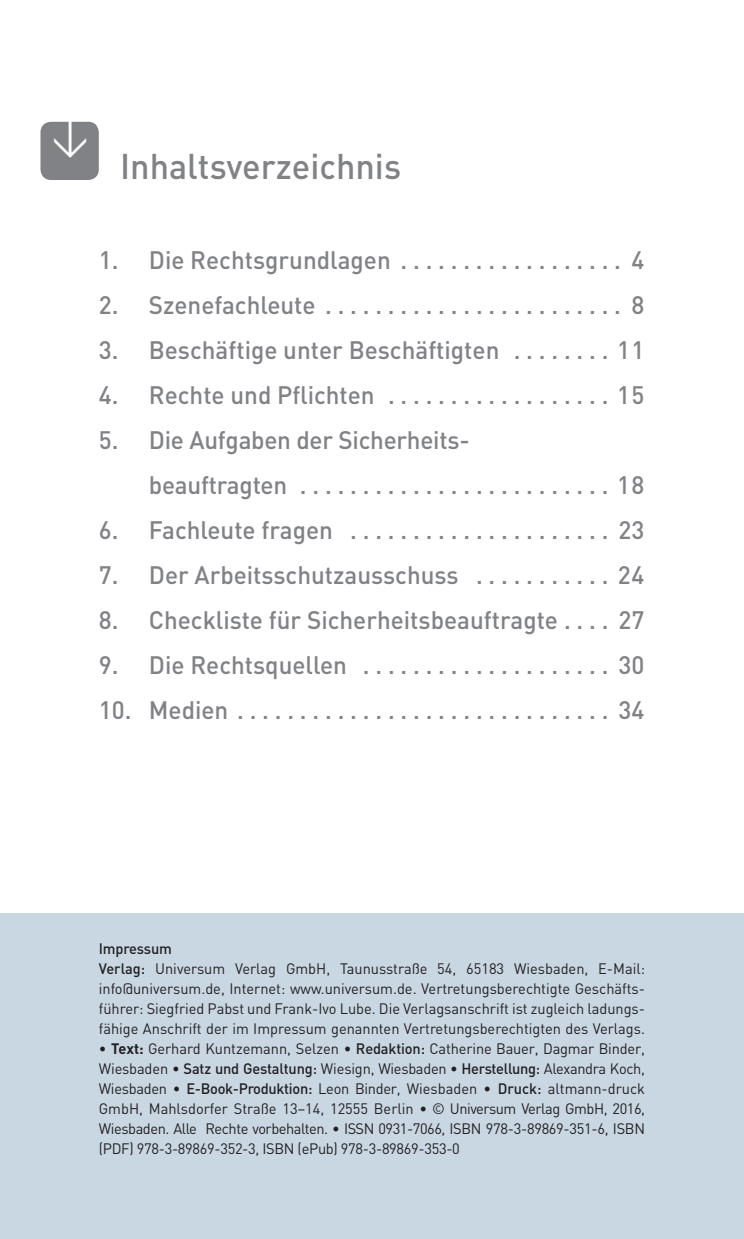
<style>
.page{position:relative;width:744px;height:1239px;background:#fff}
.page>*{position:absolute;margin:0;border:0;box-sizing:border-box;transform-origin:0 0}
.t1{font:40px "DIN";color:#fff}
.t2{font:500 35.25px "DIN";color:#808285}
.t3{font:500 25px/45px "DIN";color:#808285}
.t4{font:15px/20px "DIN";color:#231f20}
.s1{font-weight:500}
.s2{font-weight:700}
</style>
<div class="page">
<div style="left:0;top:913px;width:743px;height:326px;background:#c9d7e3"></div>
<div style="left:40px;top:122px;width:59px;height:58px;background:#808285;border-radius:11px"></div>
<h1 class="t1" style="left:88px;top:119px;width:43px;rotate:90deg">&gt;</h1>
<h2 class="t2" style="left:120px;top:154px;width:282px">Inhaltsverzeichnis</h2>
<h3 class="t3" style="left:99px;top:240px;width:546px">1. Die Rechtsgrundlagen . . . . . . . . . . . . . . . . . . 4</h3>
<h3 class="t3" style="left:99px;top:285px;width:546px">2. Szenefachleute ........................ 8</h3>
<h3 class="t3" style="left:99px;top:330px;width:547px">3. Beschäftige unter Beschäftigten . . . . . . . . 11</h3>
<h3 class="t3" style="left:99px;top:375px;width:547px">4. Rechte und Pflichten .................. 15</h3>
<h3 class="t3" style="left:149px;top:420px;width:496px;text-indent:-50px">5. Die Aufgaben der Sicherheits -<br>beauftragten ......................... 18</h3>
<h3 class="t3" style="left:99px;top:510px;width:546px">6. Fachleute fragen ..................... 23</h3>
<h3 class="t3" style="left:99px;top:555px;width:547px">7. Der Arbeitsschutzausschuss . . . . . . . . . . . 24</h3>
<h3 class="t3" style="left:99px;top:600px;width:546px">8. Checkliste für Sicherheitsbeauftragte . . . . 27</h3>
<h3 class="t3" style="left:99px;top:645px;width:546px">9. Die Rechtsquellen .................... 30</h3>
<h3 class="t3" style="left:99px;top:690px;width:546px">10. Medien .............................. 34</h3>
<p class="t4" style="left:99px;top:941px;width:547px"><span class="s1">Impressum<br>Verlag:</span> Universum Verlag GmbH, Taunusstraße 54, 65183 Wiesbaden, E-Mail: info@universum.de, Internet: www.universum.de. Vertretungsberechtigte Geschäfts&shy;führer: Siegfried Pabst und Frank-Ivo Lube. Die Verlagsanschrift ist zugleich ladungs&shy;fähige Anschrift der im Impressum genannten Vertretungsberechtigten des Verlags.</p>
<p class="t4" style="left:99px;top:1041px;width:547px;text-align:justify">• <span class="s2">Text:</span> Gerhard Kuntzemann, Selzen • <span class="s1">Redaktion:</span> Catherine Bauer, Dagmar Binder, Wiesbaden • <span class="s1">Satz und Gestaltung:</span> Wiesign, Wiesbaden • <span class="s1">Herstellung:</span> Alexandra Koch, Wiesbaden • <span class="s1">E-Book-Produktion:</span> Leon Binder, Wiesbaden • <span class="s1">Druck:</span> altmann-druck GmbH, Mahlsdorfer Straße 13–14, 12555 Berlin • © Universum Verlag GmbH, 2016, Wiesbaden. Alle Rechte vorbehalten. • ISSN 0931-7066, ISBN 978-3-89869-351-6, ISBN (PDF) 978-3-89869-352-3, ISBN (ePub) 978-3-89869-353-0</p>
</div>
